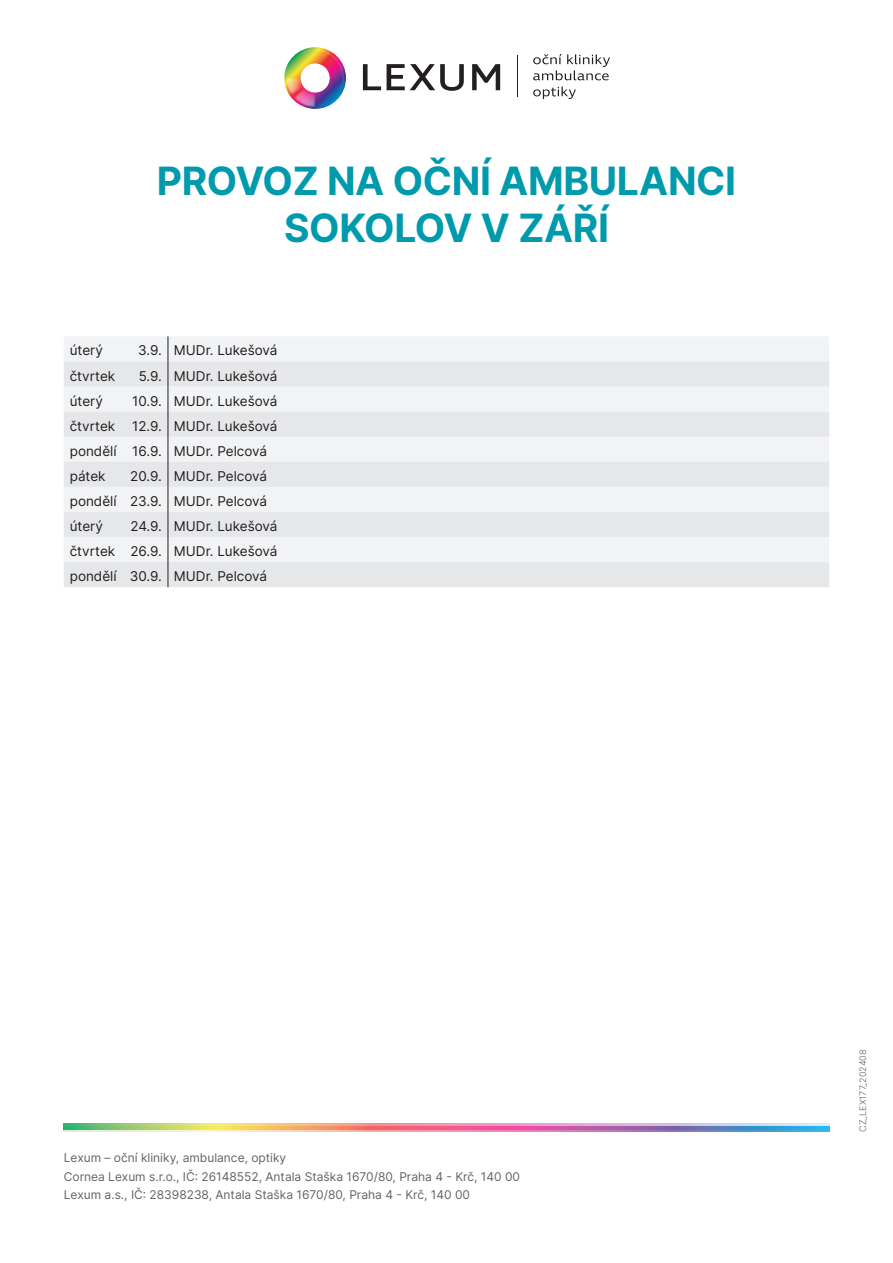
<style>
.page{position:relative;width:893px;height:1263px;background:#fff}
.page>*{position:absolute;margin:0;border:0;box-sizing:border-box;transform-origin:0 0}
.t1{font:700 39px/46.8px "Inter";letter-spacing:-.01em;color:#009aad;text-align:center}
.t2{font:13.5px "Inter";color:#231f20}
.t3{font:12px/18.6px "Inter";color:#636366}
.t4{font:300 9px "Inter";color:#636366}
</style>
<div class="page">
<svg style="left:64px;top:1123px;width:765px;height:3px"></svg>
<svg style="left:64px;top:1126px;width:765px;height:6px"></svg>
<img style="left:284px;top:47px;width:62px;height:62px">
<svg style="left:363px;top:64px;width:137px;height:27px"></svg>
<hr style="left:517px;top:55px;width:1px;height:42px;background:#231f20">
<svg style="left:533px;top:54px;width:77px;height:26px"></svg>
<svg style="left:533px;top:87px;width:43px;height:12px"></svg>
<div style="left:64px;top:336px;width:765px;height:25px;background:#f2f3f4"></div>
<svg style="left:64px;top:361px;width:765px;height:226px;fill:#e6e7e9"></svg>
<svg style="left:168px;top:336px;width:1px;height:251px"></svg>
<p class="t1" style="left:157px;top:156px;width:581px">PROVOZ NA OČNÍ AMBULANCI<br>SOKOLOV V ZÁŘÍ</p>
<p class="t2" style="left:70px;top:341px;width:35px">úterý</p>
<p class="t2" style="left:138px;top:341px;width:25px">3.9.</p>
<p class="t2" style="left:174px;top:341px;width:105px">MUDr. Lukešová</p>
<p class="t2" style="left:70px;top:366px;width:47px">čtvrtek</p>
<p class="t2" style="left:139px;top:366px;width:25px">5.9.</p>
<p class="t2" style="left:174px;top:366px;width:105px">MUDr. Lukešová</p>
<p class="t2" style="left:70px;top:391px;width:35px">úterý</p>
<p class="t2" style="left:132px;top:391px;width:31px">10.9.</p>
<p class="t2" style="left:174px;top:391px;width:105px">MUDr. Lukešová</p>
<p class="t2" style="left:70px;top:416px;width:47px">čtvrtek</p>
<p class="t2" style="left:132px;top:416px;width:31px">12.9.</p>
<p class="t2" style="left:174px;top:416px;width:105px">MUDr. Lukešová</p>
<p class="t2" style="left:70px;top:441px;width:48px">pondělí</p>
<p class="t2" style="left:132px;top:441px;width:31px">16.9.</p>
<p class="t2" style="left:174px;top:441px;width:95px">MUDr. Pelcová</p>
<p class="t2" style="left:70px;top:466px;width:37px">pátek</p>
<p class="t2" style="left:130px;top:466px;width:33px">20.9.</p>
<p class="t2" style="left:174px;top:466px;width:95px">MUDr. Pelcová</p>
<p class="t2" style="left:70px;top:491px;width:48px">pondělí</p>
<p class="t2" style="left:130px;top:491px;width:33px">23.9.</p>
<p class="t2" style="left:174px;top:491px;width:95px">MUDr. Pelcová</p>
<p class="t2" style="left:70px;top:516px;width:35px">úterý</p>
<p class="t2" style="left:130px;top:516px;width:33px">24.9.</p>
<p class="t2" style="left:174px;top:516px;width:105px">MUDr. Lukešová</p>
<p class="t2" style="left:70px;top:541px;width:47px">čtvrtek</p>
<p class="t2" style="left:130px;top:541px;width:33px">26.9.</p>
<p class="t2" style="left:174px;top:541px;width:105px">MUDr. Lukešová</p>
<p class="t2" style="left:70px;top:566px;width:48px">pondělí</p>
<p class="t2" style="left:130px;top:566px;width:34px">30.9.</p>
<p class="t2" style="left:174px;top:566px;width:95px">MUDr. Pelcová</p>
<p class="t3" style="left:64px;top:1148px;width:458px">Lexum – oční kliniky, ambulance, optiky<br>Cornea Lexum s.r.o., IČ: 26148552, Antala Staška 1670/80, Praha 4 - Krč, 140 00<br>Lexum a.s., IČ: 28398238, Antala Staška 1670/80, Praha 4 - Krč, 140 00</p>
<p class="t4" style="left:856px;top:1132px;width:84px;rotate:-90deg">CZ_LEX177_202408</p>
</div>
